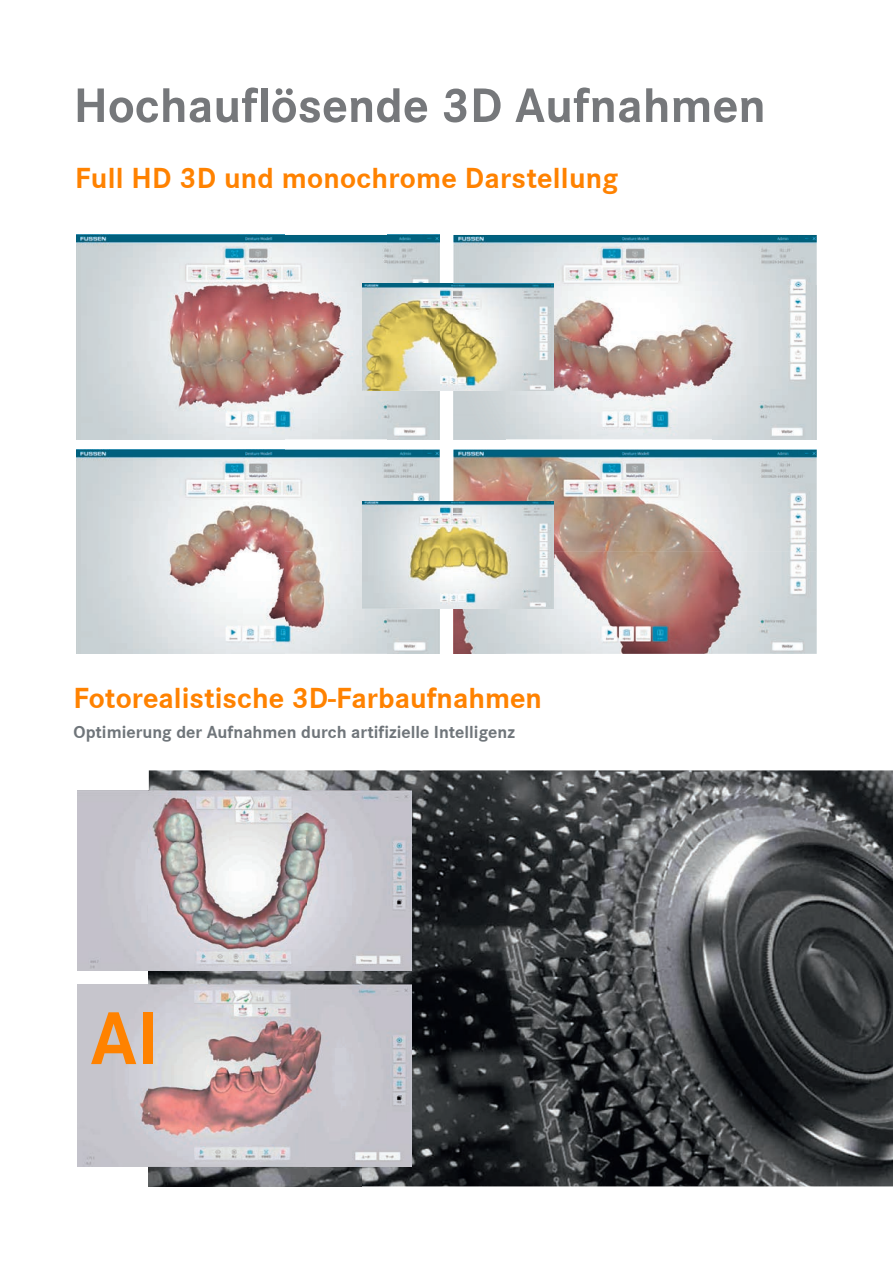
<style>
.page{position:relative;width:893px;height:1263px;background:#fff}
.page>*{position:absolute;margin:0;border:0;box-sizing:border-box;transform-origin:0 0}
.t1{font:77.55px "Corporate S Bold";color:#ff8200}
.t2{font:50.25px "Corporate S Bold";color:#76787b}
.t3{font:30px "Corporate S Bold";color:#ff8200}
.t4{font:18px "Corporate S Bold";color:#6f757a}
</style>
<div class="page">
<img style="left:76px;top:235px;width:312px;height:204px">
<img style="left:388px;top:235px;width:52px;height:48px">
<img style="left:388px;top:391px;width:52px;height:48px">
<img style="left:453px;top:235px;width:364px;height:51px">
<img style="left:505px;top:286px;width:312px;height:153px">
<div style="left:453px;top:391px;width:52px;height:48px;background:#c8d0d3"></div>
<img style="left:76px;top:449px;width:208px;height:205px">
<img style="left:284px;top:449px;width:156px;height:102px">
<img style="left:284px;top:551px;width:104px;height:103px">
<img style="left:388px;top:608px;width:52px;height:46px">
<img style="left:453px;top:449px;width:364px;height:102px">
<img style="left:505px;top:551px;width:312px;height:103px">
<img style="left:453px;top:608px;width:52px;height:46px">
<img style="left:362px;top:283px;width:191px;height:108px">
<img style="left:362px;top:501px;width:191px;height:107px">
<img style="left:149px;top:770px;width:744px;height:52px">
<img style="left:362px;top:822px;width:531px;height:364px">
<img style="left:149px;top:970px;width:213px;height:15px">
<img style="left:149px;top:1166px;width:213px;height:20px">
<img style="left:77px;top:790px;width:334px;height:180px">
<img style="left:77px;top:985px;width:334px;height:181px">
<h2 class="t2" style="left:74px;top:76px;width:694px">Hochauflösende 3D Aufnahmen</h2>
<p class="t3" style="left:75px;top:161px;width:545px">Full HD 3D und monochrome Darstellung</p>
<p class="t3" style="left:73px;top:681px;width:470px">Fotorealistische 3D-Farbaufnahmen</p>
<p class="t4" style="left:74px;top:722px;width:443px">Optimierung der Aufnahmen durch artifizielle Intelligenz</p>
<h1 class="t1" style="left:90px;top:994px;width:71px">AI</h1>
</div>
